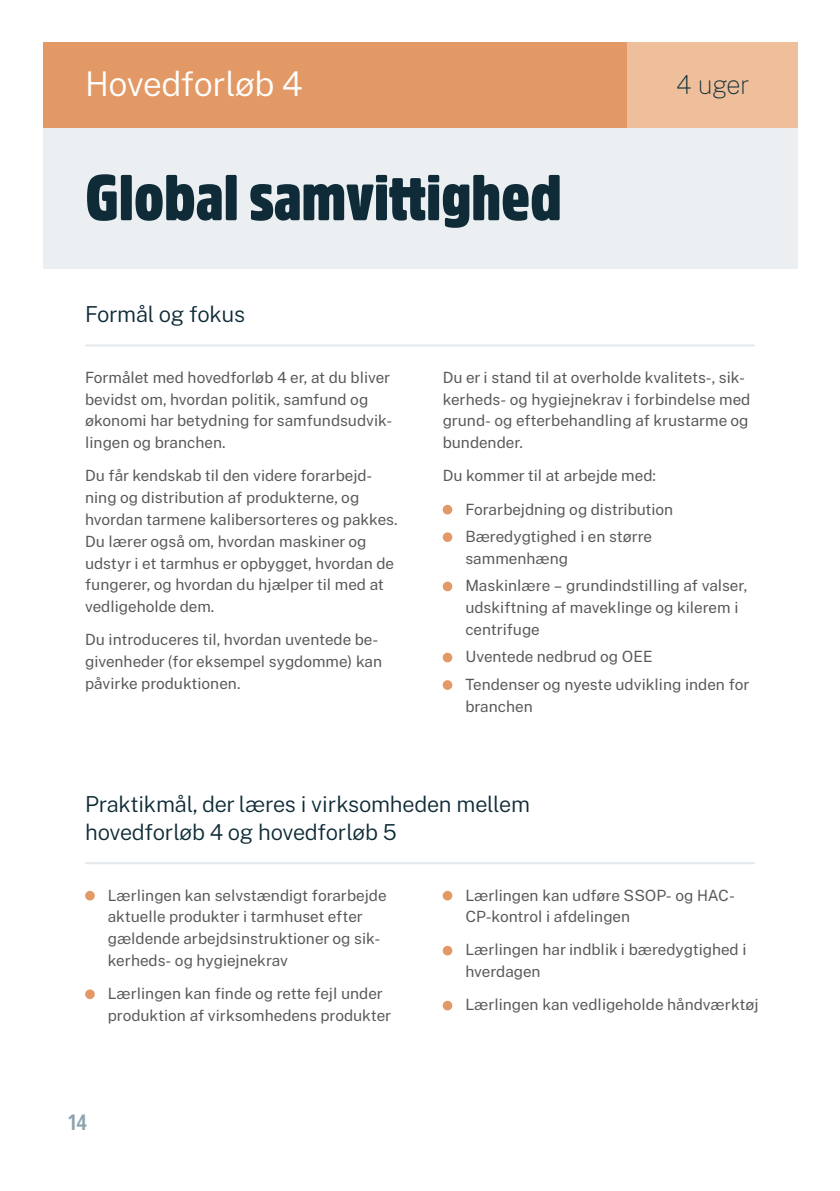
<style>
.page{position:relative;width:840px;height:1191px;background:#fff}
.page>*{position:absolute;margin:0;border:0;box-sizing:border-box;transform-origin:0 0}
.t1{font:900 64px "Amsi Pro Cond";color:#0e2b37}
.t2{font:300 34px "Public Sans";letter-spacing:-.01em;color:#fff}
.t3{font:100 26px "Public Sans";color:#0e2b37}
.t4{font:300 22px/28px "Public Sans";letter-spacing:-.015em;color:#0e2b37}
.t5{font:700 22px "Amsi Pro Cond";color:#8ea3af}
.t6{font:15.6px/21.8px "Public Sans";color:#57585a}
</style>
<div class="page">
<div style="left:43px;top:43px;width:754px;height:226px;background:#ebeff1"></div>
<div style="left:43px;top:43px;width:754px;height:85px;background:#e29966"></div>
<div style="left:626px;top:43px;width:171px;height:85px;background:#eebf9a"></div>
<div style="left:442px;top:505px;width:10px;height:9px;background:#e29966;border-radius:50%"></div>
<div style="left:442px;top:532px;width:10px;height:10px;background:#e29966;border-radius:50%"></div>
<div style="left:442px;top:581px;width:10px;height:10px;background:#e29966;border-radius:50%"></div>
<div style="left:442px;top:652px;width:10px;height:10px;background:#e29966;border-radius:50%"></div>
<div style="left:442px;top:680px;width:10px;height:10px;background:#e29966;border-radius:50%"></div>
<hr style="left:86px;top:344px;width:667px;height:2px;background:#e3e9ed">
<div style="left:85px;top:891px;width:10px;height:9px;background:#e29966;border-radius:50%"></div>
<div style="left:85px;top:989px;width:10px;height:10px;background:#e29966;border-radius:50%"></div>
<div style="left:442px;top:891px;width:10px;height:9px;background:#e29966;border-radius:50%"></div>
<svg style="left:442px;top:945px;width:10px;height:10px"></svg>
<div style="left:442px;top:1000px;width:10px;height:10px;background:#e29966;border-radius:50%"></div>
<hr style="left:86px;top:862px;width:667px;height:2px;background:#e3e9ed">
<h2 class="t2" style="left:85px;top:58px;width:219px">Hovedforløb 4</h2>
<h3 class="t3" style="left:676px;top:65px;width:75px">4 uger</h3>
<h1 class="t1" style="left:85px;top:154px;width:478px">Global samvittighed</h1>
<h3 class="t4" style="left:85px;top:299px;width:161px">Formål og fokus</h3>
<p class="t6" style="left:85px;top:365px;width:308px">Formålet med hovedforløb 4 er, at du bliver bevidst om, hvordan politik, samfund og økonomi har betydning for samfundsudvik&shy;lingen og branchen.</p>
<p class="t6" style="left:85px;top:464px;width:314px">Du får kendskab til den videre forarbejd&shy;ning og distribution af produkterne, og hvordan tarmene kalibersorteres og pakkes.<br>Du lærer også om, hvordan maskiner og udstyr i et tarmhus er opbygget, hvordan de fungerer, og hvordan du hjælper til med at vedligeholde dem.</p>
<p class="t6" style="left:85px;top:628px;width:298px">Du introduceres til, hvordan uventede be&shy;givenheder (for eksempel sygdomme) kan påvirke produktionen.</p>
<p class="t6" style="left:442px;top:365px;width:309px">Du er i stand til at overholde kvalitets-, sik&shy;kerheds- og hygiejnekrav i forbindelse med grund- og efterbehandling af krustarme og bundender.</p>
<p class="t6" style="left:465px;top:458px;width:209px;line-height:33.2px;text-indent:-23px">Du kommer til at arbejde med:<br>Forarbejdning og distribution</p>
<p class="t6" style="left:465px;top:524px;width:188px">Bæredygtighed i en større sammenhæng</p>
<p class="t6" style="left:465px;top:574px;width:283px">Maskinlære – grundindstilling af valser, udskiftning af maveklinge og kilerem i centrifuge</p>
<p class="t6" style="left:465px;top:642px;width:285px;line-height:27.4px">Uventede nedbrud og OEE<br>Tendenser og nyeste udvikling inden for</p>
<p class="t6" style="left:465px;top:694px;width:69px">branchen</p>
<h3 class="t4" style="left:85px;top:789px;width:446px">Praktikmål, der læres i virksomheden mellem hovedforløb 4 og hovedforløb 5</h3>
<p class="t6" style="left:108px;top:883px;width:280px">Lærlingen kan selvstændigt forarbejde aktuelle produkter i tarmhuset efter gældende arbejdsinstruktioner og sik&shy;kerheds- og hygiejnekrav</p>
<p class="t6" style="left:108px;top:981px;width:285px">Lærlingen kan finde og rette fejl under produktion af virksomhedens produkter</p>
<h3 class="t5" style="left:68px;top:1106px;width:20px">14</h3>
<p class="t6" style="left:465px;top:883px;width:271px">Lærlingen kan udføre SSOP- og HAC-<br>CP-kontrol i afdelingen</p>
<p class="t6" style="left:465px;top:938px;width:282px">Lærlingen har indblik i bæredygtighed i hverdagen</p>
<p class="t6" style="left:465px;top:993px;width:294px">Lærlingen kan vedligeholde håndværktøj</p>
</div>
